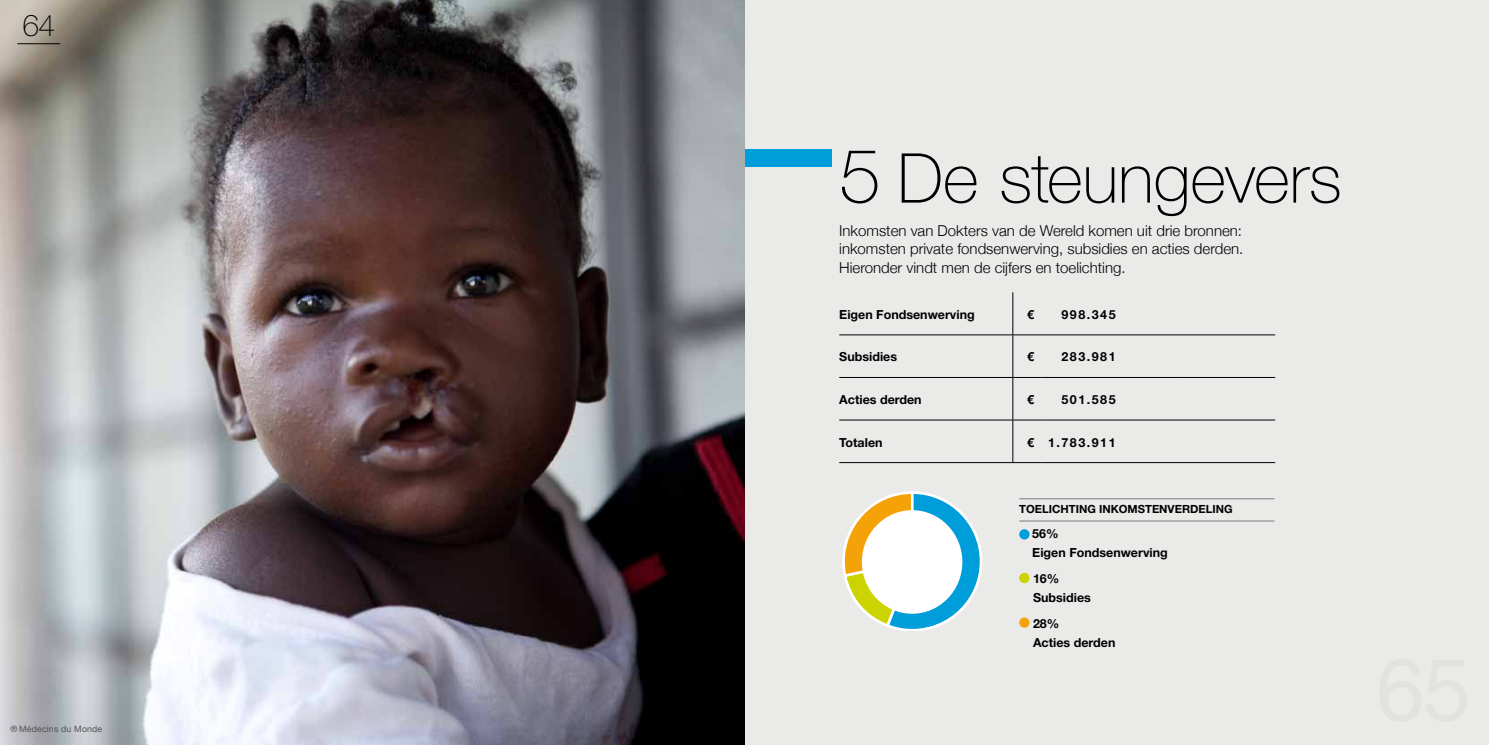
<style>
.page{position:relative;width:1489px;height:745px;background:#fff}
.page>*{position:absolute;margin:0;border:0;box-sizing:border-box;transform-origin:0 0}
.t1{font:100 68.75px "Helvetica Neue LT Std";letter-spacing:-.005em;color:#000}
.t2{font:100 30px "Helvetica Neue LT Std";color:#000}
.t3{font:300 15px/18.8px "Helvetica Neue";color:#000;text-align:justify}
.t4{font:15px "Helvetica Neue LT Std";color:#000}
.t5{font:700 12.5px/18.8px "Helvetica Neue LT Std";color:#000}
.t6{font:700 11.25px "Helvetica Neue LT Std";color:#000}
.t7{font:8.75px "Helvetica Neue";letter-spacing:.02em;color:#535355}
.s1{font-size:75px}
</style>
<div class="page">
<div style="left:744px;top:0;width:744px;height:744px;background:#eaebe9"></div>
<div style="left:693px;top:149px;width:138px;height:18px;background:#009ddb"></div>
<hr style="left:839px;top:334px;width:173px;height:1px;background:#000">
<svg style="left:1012px;top:334px;width:29px;height:1px"></svg>
<hr style="left:1041px;top:334px;width:141px;height:1px;background:#000">
<hr style="left:1182px;top:334px;width:92px;height:1px;background:#000">
<hr style="left:839px;top:377px;width:173px;height:1px;background:#000">
<svg style="left:1013px;top:377px;width:28px;height:1px"></svg>
<hr style="left:1041px;top:377px;width:141px;height:1px;background:#000">
<hr style="left:1182px;top:377px;width:92px;height:1px;background:#000">
<hr style="left:839px;top:419px;width:173px;height:1px;background:#000">
<svg style="left:1012px;top:419px;width:29px;height:1px"></svg>
<hr style="left:1041px;top:419px;width:141px;height:1px;background:#000">
<hr style="left:1182px;top:419px;width:92px;height:1px;background:#000">
<hr style="left:1012px;top:292px;width:1px;height:42px;background:#000">
<hr style="left:1012px;top:335px;width:1px;height:42px;background:#000">
<hr style="left:1012px;top:377px;width:1px;height:42px;background:#000">
<hr style="left:1012px;top:420px;width:1px;height:42px;background:#000">
<hr style="left:839px;top:462px;width:173px;height:1px;background:#000">
<svg style="left:1012px;top:462px;width:29px;height:1px"></svg>
<hr style="left:1041px;top:462px;width:141px;height:1px;background:#000">
<hr style="left:1182px;top:462px;width:92px;height:1px;background:#000">
<svg style="left:842px;top:491px;width:139px;height:139px"></svg>
<div style="left:861px;top:510px;width:101px;height:103px;background:#fff;border-radius:50%"></div>
<hr style="left:1019px;top:498px;width:255px;height:1px;background:#7b7c7e">
<hr style="left:1019px;top:520px;width:255px;height:1px;background:#7b7c7e">
<div style="left:1019px;top:529px;width:10px;height:10px;background:#009ddb;border-radius:50%"></div>
<div style="left:1019px;top:572px;width:10px;height:10px;background:#cbd300;border-radius:50%"></div>
<div style="left:1019px;top:617px;width:10px;height:10px;background:#f5a30b;border-radius:50%"></div>
<img style="left:0;top:0;width:744px;height:744px">
<hr style="left:17px;top:43px;width:43px;height:1px;background:#000">
<h2 class="t2" style="left:22px;top:8px;width:34px">64</h2>
<p class="t7" style="left:11px;top:723px;width:93px">® Médecins du Monde</p>
<h1 class="t1" style="left:839px;top:139px;width:504px"><span class="s1">5</span> De steungevers</h1>
<p class="t3" style="left:839px;top:220px;width:405px">Inkomsten van Dokters van de Wereld komen uit drie bronnen: inkomsten private fondsenwerving, subsidies en acties derden.<br>Hieronder vindt men de cijfers en toelichting.</p>
<p class="t5" style="left:839px;top:304px;width:137px">Eigen Fondsenwerving</p>
<p class="t5" style="left:1026px;top:304px;width:8px">€</p>
<p class="t5" style="left:1061px;top:304px;width:56px">998.345</p>
<p class="t5" style="left:839px;top:347px;width:59px">Subsidies</p>
<p class="t5" style="left:1026px;top:347px;width:8px">€</p>
<p class="t5" style="left:1061px;top:347px;width:56px">283.981</p>
<p class="t5" style="left:839px;top:389px;width:84px">Acties derden</p>
<p class="t5" style="left:1026px;top:389px;width:8px">€</p>
<p class="t5" style="left:1061px;top:389px;width:56px">501.585</p>
<p class="t5" style="left:839px;top:432px;width:45px">Totalen</p>
<p class="t5" style="left:1027px;top:432px;width:90px">€ 1.783.911</p>
<p class="t6" style="left:1019px;top:502px;width:15px">Toelichting</p>
<p class="t6" style="left:1098px;top:502px;width:9px">inkomstenverdeling</p>
<p class="t5" style="left:1032px;top:524px;width:137px">56%<br>Eigen Fondsenwerving</p>
<p class="t5" style="left:1032px;top:568px;width:59px">16%<br>Subsidies</p>
<p class="t5" style="left:1032px;top:613px;width:84px">28%<br>Acties derden</p>
<p class="t4" style="left:1030px;top:584px;width:67px">Subsidies</p>
</div>
